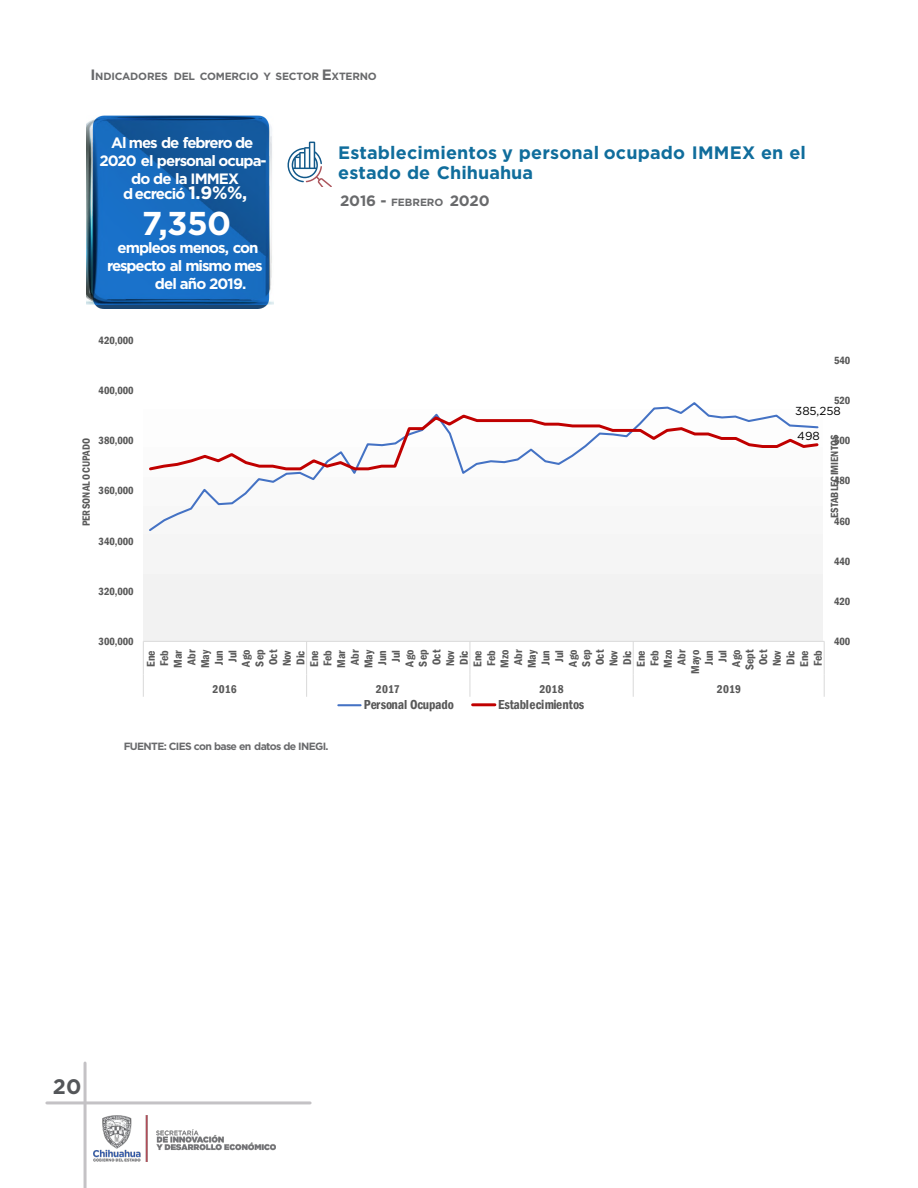
<style>
.page{position:relative;width:918px;height:1188px;background:#fff}
.page>*{position:absolute;margin:0;border:0;box-sizing:border-box;transform-origin:0 0}
.t1{font:700 33px "Gotham";color:#fff}
.t2{font:700 21px "Gotham";color:#545659}
.t3{font:700 18px/19.5px "Gotham";letter-spacing:.01em;color:#106d9c}
.t4{font:700 15px/18px "Gotham";letter-spacing:-.065em;color:#fff;text-align:center}
.t5{font:700 15px "Gotham";letter-spacing:-.005em;color:#696a6c}
.t6{font:600 condensed 13.35px "Franklin Gothic";letter-spacing:-.01em;color:#595959}
.t7{font:600 condensed 11.55px/13.6px "Franklin Gothic";letter-spacing:-.01em;color:#595959;text-align:right}
.t8{font:11.55px/24.9px "Gotham";letter-spacing:.005em;color:#000}
.t9{font:600 condensed 10.8px "Franklin Gothic";letter-spacing:-.01em;color:#595959}
.t10{font:600 condensed 10.65px "Franklin Gothic";letter-spacing:.02em;color:#595959}
.t11{font:700 10.5px "Gotham";letter-spacing:-.02em;color:#696a6c}
.t12{font:700 10.5px "Gotham";letter-spacing:-.06em;color:#696a6c}
.s1{font-size:15px}
.s2{font-size:18px}
.s3{font-size:10.5px}
</style>
<div class="page">
<hr style="left:47px;top:1101px;width:263px;height:3px;background:#c4c2c5">
<hr style="left:84px;top:1063px;width:3px;height:125px;background:#c4c2c5">
<img style="left:94px;top:1115px;width:181px;height:46px">
<svg style="left:287px;top:142px;width:45px;height:44px"></svg>
<img style="left:95px;top:305px;width:172px;height:4px">
<img style="left:87px;top:116px;width:187px;height:189px">
<div style="left:143px;top:506px;width:680px;height:28px;background:#f7f7f7"></div>
<div style="left:143px;top:534px;width:680px;height:40px;background:#f5f5f5"></div>
<div style="left:143px;top:574px;width:680px;height:66px;background:#f2f2f2"></div>
<hr style="left:143px;top:641px;width:681px;height:1px;background:#d9d9d9">
<hr style="left:143px;top:641px;width:1px;height:33px;background:#d9d9d9">
<hr style="left:306px;top:641px;width:1px;height:33px;background:#d9d9d9">
<hr style="left:469px;top:641px;width:1px;height:33px;background:#d9d9d9">
<hr style="left:633px;top:641px;width:1px;height:33px;background:#d9d9d9">
<hr style="left:824px;top:641px;width:1px;height:33px;background:#d9d9d9">
<svg style="left:143px;top:674px;width:1px;height:23px"></svg>
<svg style="left:306px;top:674px;width:1px;height:23px"></svg>
<svg style="left:469px;top:674px;width:1px;height:23px"></svg>
<svg style="left:633px;top:674px;width:1px;height:23px"></svg>
<svg style="left:824px;top:674px;width:1px;height:23px"></svg>
<svg style="left:149px;top:402px;width:558px;height:129px"></svg>
<svg style="left:149px;top:413px;width:670px;height:59px"></svg>
<hr style="left:338px;top:704px;width:23px;height:2px;background:#4472c4">
<hr style="left:473px;top:703px;width:22px;height:3px;background:#c00000">
<p class="t11" style="left:91px;top:71px;width:288px"><span class="s1">I</span>NDICADORES DEL COMERCIO Y SECTOR <span class="s1">E</span>XTERNO</p>
<p class="t4" style="left:99px;top:135px;width:169px">Al mes de febrero de<br>2020 el personal ocupa&shy;do de la IMMEX</p>
<p class="t4" style="left:123px;top:186px;width:126px">decreció <span class="s2">1.9%%,</span></p>
<h1 class="t1" style="left:142px;top:209px;width:91px">7,350</h1>
<p class="t4" style="left:118px;top:240px;width:142px">empleos menos, con</p>
<p class="t4" style="left:107px;top:258px;width:157px">respecto al mismo mes</p>
<p class="t4" style="left:155px;top:276px;width:93px">del año 2019.</p>
<h3 class="t3" style="left:338px;top:144px;width:469px">Establecimientos y personal ocupado IMMEX en el estado de Chihuahua</h3>
<p class="t5" style="left:340px;top:194px;width:151px">2016 - <span class="s3">FEBRERO</span> 2020</p>
<p class="t9" style="left:99px;top:336px;width:36px">420,000</p>
<p class="t9" style="left:99px;top:386px;width:36px">400,000</p>
<p class="t10" style="left:82px;top:526px;width:90px;rotate:-90deg">PERSONAL OCUPADO</p>
<p class="t9" style="left:99px;top:437px;width:36px">380,000</p>
<p class="t9" style="left:99px;top:487px;width:36px">360,000</p>
<p class="t9" style="left:99px;top:537px;width:36px">340,000</p>
<p class="t9" style="left:99px;top:587px;width:36px">320,000</p>
<p class="t9" style="left:834px;top:356px;width:18px">540</p>
<p class="t9" style="left:834px;top:397px;width:18px">520</p>
<p class="t8" style="left:795px;top:399px;width:47px">385,258<br>498</p>
<p class="t10" style="left:831px;top:518px;width:86px;rotate:-90deg">ESTABLECIMIENTOS</p>
<p class="t9" style="left:834px;top:437px;width:18px">500</p>
<p class="t9" style="left:834px;top:477px;width:18px">480</p>
<p class="t9" style="left:834px;top:517px;width:18px">460</p>
<p class="t9" style="left:834px;top:557px;width:18px">440</p>
<p class="t9" style="left:834px;top:597px;width:18px">420</p>
<p class="t9" style="left:99px;top:638px;width:36px">300,000</p>
<p class="t7" style="left:145px;top:674px;width:26px;rotate:-90deg">Ene<br>Feb<br>Mar<br>Abr<br>May<br>Jun<br>Jul<br>Ago<br>Sep<br>Oct<br>Nov<br>Dic<br>Ene<br>Feb<br>Mar<br>Abr<br>May<br>Jun<br>Jul<br>Ago<br>Sep<br>Oct<br>Nov<br>Dic<br>Ene<br>Feb<br>Mzo<br>Abr<br>May<br>Jun<br>Jul<br>Ago<br>Sep<br>Oct<br>Nov<br>Dic<br>Ene<br>Feb<br>Mzo<br>Abr<br>Mayo<br>Jun<br>Jul<br>Ago<br>Sept<br>Oct<br>Nov<br>Dic<br>Ene<br>Feb</p>
<p class="t7" style="left:213px;top:683px;width:26px">2016</p>
<p class="t7" style="left:376px;top:683px;width:25px">2017</p>
<p class="t7" style="left:539px;top:683px;width:26px">2018</p>
<p class="t7" style="left:717px;top:683px;width:26px">2019</p>
<p class="t6" style="left:364px;top:700px;width:92px">Personal Ocupado</p>
<p class="t6" style="left:498px;top:700px;width:87px">Establecimientos</p>
<p class="t12" style="left:124px;top:741px;width:206px">FUENTE: CIES con base en datos de INEGI.</p>
<p class="t9" style="left:834px;top:638px;width:18px">400</p>
<h2 class="t2" style="left:53px;top:1077px;width:30px">20</h2>
</div>
